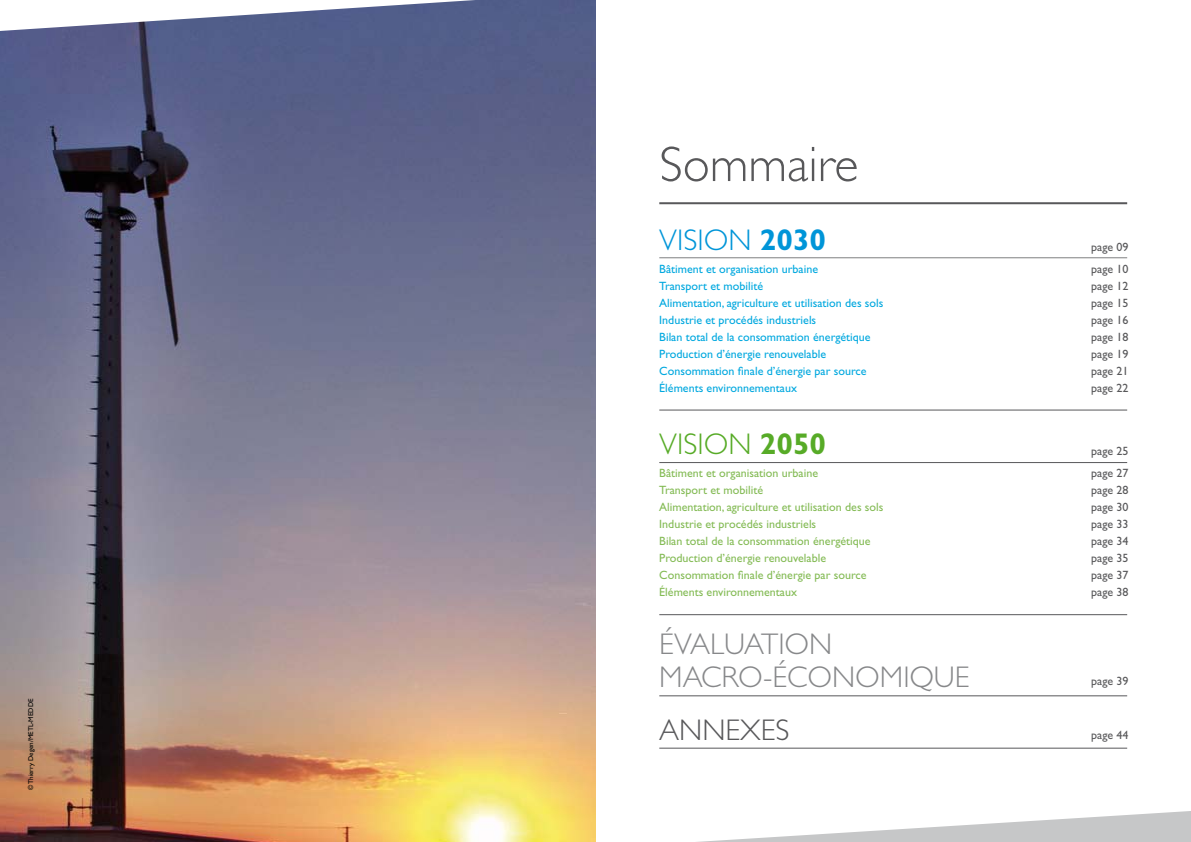
<style>
.page{position:relative;width:1191px;height:842px;background:#fff}
.page>*{position:absolute;margin:0;border:0;box-sizing:border-box;transform-origin:0 0}
.t1{font:300 50px "Gill Sans Std";color:#58585a}
.t2{font:300 30px/33px "Gill Sans Std";color:#87888a}
.t3{font:300 30px "Gill Sans Std";color:#0095d8}
.t4{font:300 30px "Gill Sans Std";color:#57ab27}
.t5{font:300 30px "Gill Sans Std";color:#58585a}
.t6{font:12px/17px "Gill Sans Std";color:#00a8df}
.t7{font:12px/17px "Gill Sans Std";color:#84bb55}
.t8{font:12px/17px "Gill Sans Std";color:#58585a;text-align:justify}
.t9{font:7px "Gill Sans Std";color:#000}
.s1{font-weight:700}
</style>
<div class="page">
<img style="left:0;top:0;width:595px;height:842px">
<svg style="left:697px;top:811px;width:494px;height:31px"></svg>
<svg style="left:0;top:0;width:475px;height:31px"></svg>
<hr style="left:659px;top:202px;width:468px;height:2px;background:#58585a">
<hr style="left:659px;top:257px;width:468px;height:1px;background:#7e7f81">
<hr style="left:659px;top:462px;width:468px;height:1px;background:#58585a">
<hr style="left:659px;top:410px;width:468px;height:1px;background:#58585a">
<hr style="left:659px;top:748px;width:468px;height:1px;background:#58585a">
<hr style="left:659px;top:695px;width:468px;height:1px;background:#58585a">
<hr style="left:659px;top:614px;width:468px;height:1px;background:#58585a">
<p class="t9" style="left:27px;top:790px;width:93px;rotate:-90deg">© Thierry Degen/METL-MEDDE</p>
<h1 class="t1" style="left:659px;top:136px;width:201px">Sommaire</h1>
<h2 class="t3" style="left:659px;top:223px;width:168px">VISION <span class="s1">2030</span></h2>
<p class="t6" style="left:659px;top:260px;width:226px">Bâtiment et organisation urbaine<br>Transport et mobilité<br>Alimentation, agriculture et utilisation des sols Industrie et procédés industriels<br>Bilan total de la consommation énergétique Production d’énergie renouvelable Consommation finale d’énergie par source Éléments environnementaux</p>
<h2 class="t4" style="left:659px;top:427px;width:168px">VISION <span class="s1">2050</span></h2>
<p class="t7" style="left:659px;top:465px;width:226px">Bâtiment et organisation urbaine<br>Transport et mobilité<br>Alimentation, agriculture et utilisation des sols Industrie et procédés industriels<br>Bilan total de la consommation énergétique Production d’énergie renouvelable Consommation finale d’énergie par source Éléments environnementaux</p>
<h2 class="t2" style="left:659px;top:628px;width:312px">ÉVALUATION<br>MACRO-ÉCONOMIQUE</h2>
<h2 class="t5" style="left:659px;top:713px;width:132px">ANNEXES</h2>
<p class="t8" style="left:1091px;top:238px;width:39px">page 09</p>
<p class="t8" style="left:1091px;top:260px;width:39px">page 10 page 12 page 15 page 16 page 18 page 19 page 21 page 22</p>
<p class="t8" style="left:1091px;top:443px;width:39px">page 25</p>
<p class="t8" style="left:1091px;top:464px;width:39px">page 27 page 28 page 30 page 33 page 34 page 35 page 37 page 38</p>
<p class="t8" style="left:1091px;top:672px;width:39px">page 39</p>
<p class="t8" style="left:1091px;top:727px;width:39px">page 44</p>
</div>
